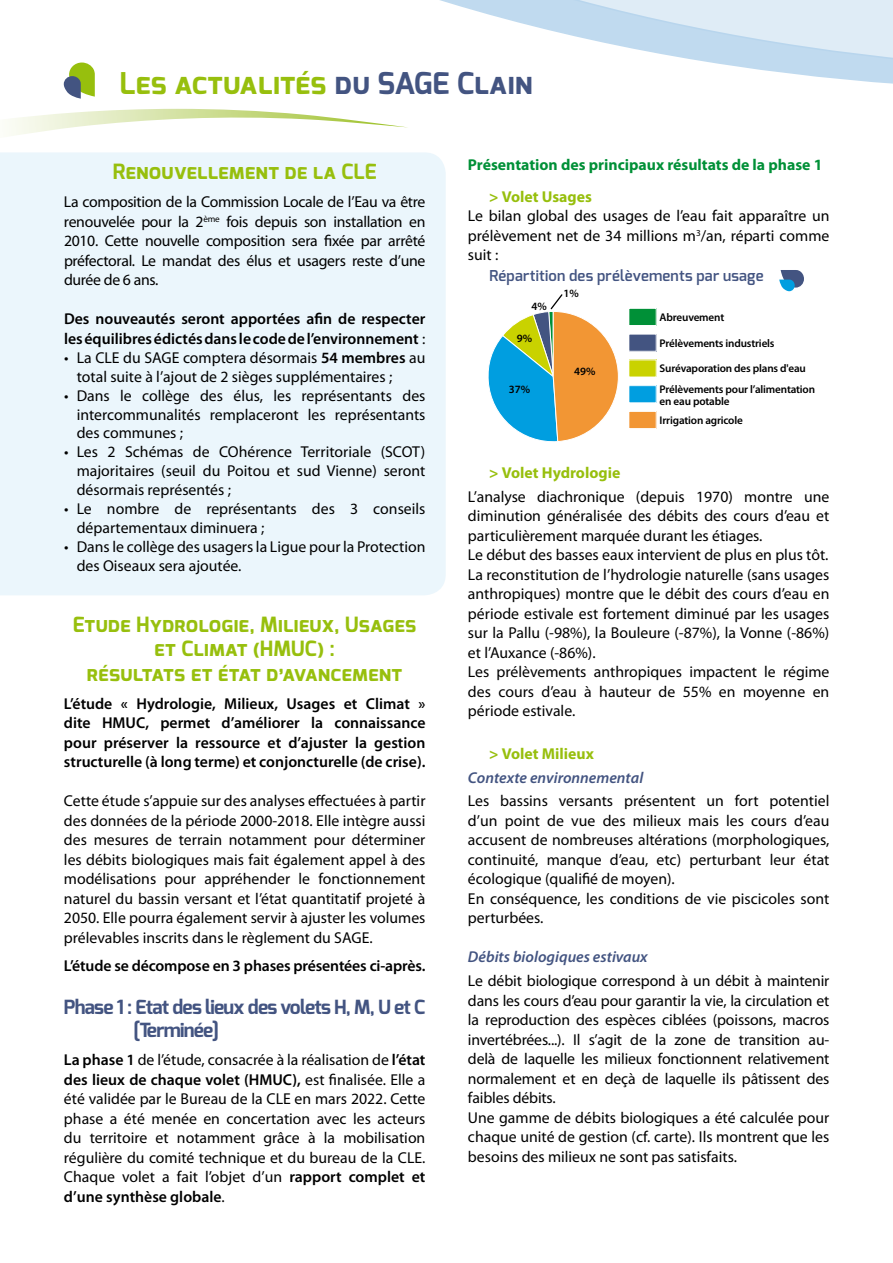
<style>
.page{position:relative;width:893px;height:1263px;background:#fff}
.page>*{position:absolute;margin:0;border:0;box-sizing:border-box;transform-origin:0 0}
.t1{font:700 30px "Exo";color:#97bf0d}
.t2{font:700 21px/24.6px "Exo";color:#97bf0d;text-align:center}
.t3{font:700 19.5px/23.4px "Exo";color:#435481}
.t4{font:15.75px/19.5px "Myriad Pro";color:#000;text-align:justify}
.t5{font:600 15.75px/19.5px "Myriad Pro";color:#000}
.t6{font:italic 600 15.75px "Myriad Pro";color:#435481}
.t7{font:700 15.75px "Myriad Pro";color:#009037}
.t8{font:700 15.75px "Myriad Pro";color:#97bf0d}
.t9{font:600 15px "Exo";letter-spacing:.01em;color:#435481}
.t10{font:600 11.1px/20.5px "Myriad Pro";letter-spacing:-.015em;color:#000}
.s1{color:#435481}
.s2{font-weight:400}
.s3{font-weight:600}
</style>
<div class="page">
<div style="left:0;top:153px;width:446px;height:442px;background:#ebf6fc"></div>
<svg style="left:8px;top:0;width:885px;height:135px"></svg>
<div style="left:629px;top:308px;width:27px;height:17px;background:#009037"></div>
<div style="left:629px;top:308px;width:27px;height:18px;border:1px solid #fff"></div>
<div style="left:629px;top:334px;width:27px;height:17px;background:#435481"></div>
<div style="left:629px;top:360px;width:27px;height:17px;background:#c9d200"></div>
<div style="left:629px;top:386px;width:27px;height:17px;background:#009ee0"></div>
<div style="left:629px;top:385px;width:27px;height:18px;border:1px solid #fff"></div>
<div style="left:629px;top:411px;width:27px;height:18px;background:#f29634"></div>
<div style="left:629px;top:411px;width:27px;height:18px;border:1px solid #fff"></div>
<svg style="left:488px;top:294px;width:131px;height:148px"></svg>
<svg style="left:779px;top:270px;width:25px;height:21px"></svg>
<h1 class="t1" style="left:119px;top:64px;width:415px">Les actualités <span class="s1">du SAGE Clain</span></h1>
<h2 class="t2" style="left:113px;top:160px;width:265px">Renouvellement de la CLE</h2>
<p class="t4" style="left:64px;top:192px;width:363px">La composition de la Commission Locale de l’Eau va être renouvelée pour la 2<sup>ème</sup> fois depuis son installation en 2010. Cette nouvelle composition sera fixée par arrêté préfectoral. Le mandat des élus et usagers reste d’une durée de 6 ans.</p>
<p class="t5" style="left:64px;top:309px;width:363px">Des nouveautés seront apportées afin de respecter les équilibres édictés dans le code de l’environnement <span class="s2">:</span></p>
<p class="t4" style="left:77px;top:348px;width:350px;line-height:18.9px;text-indent:-13px">• La CLE du SAGE comptera désormais <span class="s3">54 membres</span> au total suite à l’ajout de 2 sièges supplémentaires ;</p>
<p class="t4" style="left:77px;top:386px;width:350px;line-height:18.9px;text-indent:-13px">• Dans le collège des élus, les représentants des intercommunalités remplaceront les représentants des communes ;</p>
<p class="t4" style="left:77px;top:442px;width:350px;line-height:18.9px;text-indent:-13px">• Les 2 Schémas de COhérence Territoriale (SCOT) majoritaires (seuil du Poitou et sud Vienne) seront désormais représentés ;</p>
<p class="t4" style="left:77px;top:499px;width:350px;line-height:18.9px;text-indent:-13px">• Le nombre de représentants des 3 conseils départementaux diminuera ;</p>
<p class="t4" style="left:77px;top:537px;width:350px;text-indent:-13px">• Dans le collège des usagers la Ligue pour la Protection des Oiseaux sera ajoutée.</p>
<h2 class="t2" style="left:73px;top:612px;width:345px">Etude Hydrologie, Milieux, Usages et Climat (HMUC) :<br>résultats et état d’avancement</h2>
<p class="t5" style="left:64px;top:693px;width:363px;text-align:justify">L’étude « Hydrologie, Milieux, Usages et Climat » dite HMUC, permet d’améliorer la connaissance pour préserver la ressource et d’ajuster la gestion structurelle (à long terme) et conjoncturelle (de crise).</p>
<p class="t4" style="left:64px;top:791px;width:363px">Cette étude s’appuie sur des analyses effectuées à partir des données de la période 2000-2018. Elle intègre aussi des mesures de terrain notamment pour déterminer les débits biologiques mais fait également appel à des modélisations pour appréhender le fonctionnement naturel du bassin versant et l’état quantitatif projeté à 2050. Elle pourra également servir à ajuster les volumes prélevables inscrits dans le règlement du SAGE.</p>
<p class="t5" style="left:64px;top:955px;width:363px">L’étude se décompose en 3 phases présentées ci-après.</p>
<p class="t3" style="left:134px;top:995px;width:293px;text-indent:-70px">Phase 1 : Etat des lieux des volets H, M, U et C [Terminée]</p>
<p class="t4" style="left:64px;top:1050px;width:363px"><span class="s3">La phase 1</span> de l’étude, consacrée à la réalisation de <span class="s3">l’état des lieux de chaque volet (HMUC),</span> est finalisée. Elle a été validée par le Bureau de la CLE en mars 2022. Cette phase a été menée en concertation avec les acteurs du territoire et notamment grâce à la mobilisation régulière du comité technique et du bureau de la CLE.<br>Chaque volet a fait l’objet d’un <span class="s3">rapport complet et d’une synthèse globale</span>.</p>
<p class="t7" style="left:468px;top:155px;width:356px">Présentation des principaux résultats de la phase 1</p>
<p class="t8" style="left:489px;top:186px;width:104px">&gt; Volet Usages</p>
<p class="t4" style="left:468px;top:206px;width:363px">Le bilan global des usages de l’eau fait apparaître un prélèvement net de 34 millions m<sup>3</sup>/an, réparti comme suit :</p>
<p class="t9" style="left:489px;top:266px;width:276px">Répartition des prélèvements par usage</p>
<p class="t10" style="left:531px;top:295px;width:17px">4%</p>
<p class="t10" style="left:517px;top:328px;width:17px">9%</p>
<p class="t10" style="left:509px;top:379px;width:23px">37%</p>
<p class="t10" style="left:564px;top:283px;width:17px">1%</p>
<p class="t10" style="left:574px;top:361px;width:23px">49%</p>
<p class="t10" style="left:660px;top:306px;width:66px">Abreuvement</p>
<p class="t10" style="left:660px;top:332px;width:116px">Prélèvements industriels</p>
<p class="t10" style="left:660px;top:358px;width:157px">Surévaporation des plans d'eau<br>Prélèvements pour l’alimentation</p>
<p class="t10" style="left:660px;top:392px;width:85px;line-height:18.6px">en eau potable<br>Irrigation agricole</p>
<p class="t8" style="left:489px;top:462px;width:133px">&gt; Volet Hydrologie</p>
<p class="t4" style="left:468px;top:486px;width:363px;text-align:left">L’analyse diachronique (depuis 1970) montre une diminution généralisée des débits des cours d’eau et particulièrement marquée durant les étiages.<br>Le début des basses eaux intervient de plus en plus tôt.<br>La reconstitution de l’hydrologie naturelle (sans usages anthropiques) montre que le débit des cours d’eau en période estivale est fortement diminué par les usages sur la Pallu (-98%), la Bouleure (-87%), la Vonne (-86%) et l’Auxance (-86%).<br>Les prélèvements anthropiques impactent le régime des cours d’eau à hauteur de 55% en moyenne en période estivale.</p>
<p class="t8" style="left:489px;top:743px;width:106px">&gt; Volet Milieux</p>
<p class="t6" style="left:468px;top:767px;width:177px">Contexte environnemental</p>
<p class="t4" style="left:468px;top:791px;width:363px;text-align:left">Les bassins versants présentent un fort potentiel d’un point de vue des milieux mais les cours d’eau accusent de nombreuses altérations (morphologiques, continuité, manque d’eau, etc) perturbant leur état écologique (qualifié de moyen).<br>En conséquence, les conditions de vie piscicoles sont perturbées.</p>
<p class="t6" style="left:468px;top:947px;width:181px">Débits biologiques estivaux</p>
<p class="t4" style="left:468px;top:971px;width:363px;text-align:left">Le débit biologique correspond à un débit à maintenir dans les cours d’eau pour garantir la vie, la circulation et la reproduction des espèces ciblées (poissons, macros invertébrées...). Il s’agit de la zone de transition au&shy;delà de laquelle les milieux fonctionnent relativement normalement et en deçà de laquelle ils pâtissent des faibles débits.<br>Une gamme de débits biologiques a été calculée pour chaque unité de gestion (cf. carte). Ils montrent que les besoins des milieux ne sont pas satisfaits.</p>
</div>
